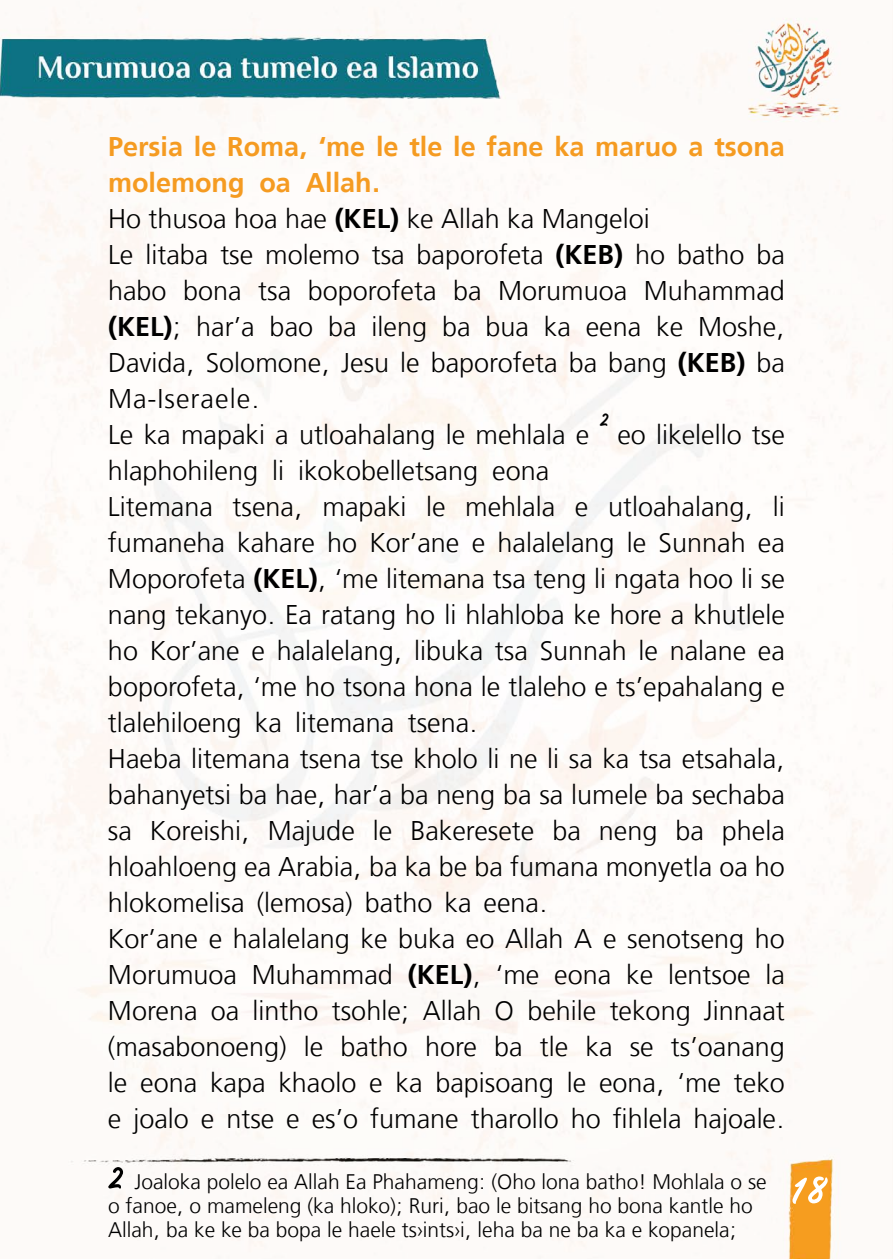
<style>
.page{position:relative;width:893px;height:1259px;background:#fff}
.page>*{position:absolute;margin:0;border:0;box-sizing:border-box;transform-origin:0 0}
.t1{font:66px "A Arslan Wessam A A Arslan Wessam A";color:#fff}
.t2{font:54px "A Arslan Wessam A A Arslan Wessam A";color:#000}
.t3{font:31.5px "A Arslan Wessam A A Arslan Wessam A";color:#000}
.t4{font:300 27px/36px "Frutiger LT Arabic 45";color:#000}
.t5{font:700 27px/36px "Frutiger LT Arabic 65";color:#f59b21}
.t6{font:300 21px/24px "Frutiger LT Arabic 45";color:#000}
.s1{font-family:"Frutiger LT Arabic 65";font-weight:700}
</style>
<div class="page">
<img style="left:0;top:6px;width:893px;height:1253px">
<p class="t5" style="left:108px;top:128px;width:678px">Persia le Roma, ‘me le tle le fane ka maruo a tsona molemong oa Allah.</p>
<p class="t4" style="left:108px;top:200px;width:678px">Ho thusoa hoa hae <span class="s1">(KEL)</span> ke Allah ka Mangeloi<br>Le litaba tse molemo tsa baporofeta <span class="s1">(KEB)</span> ho batho ba habo bona tsa boporofeta ba Morumuoa Muhammad <span class="s1">(KEL)</span>; har’a bao ba ileng ba bua ka eena ke Moshe, Davida, Solomone, Jesu le baporofeta ba bang <span class="s1">(KEB)</span> ba Ma-Iseraele.<br>Le ka mapaki a utloahalang le mehlala e</p>
<p class="t3" style="left:600px;top:396px;width:11px">2</p>
<p class="t4" style="left:617px;top:416px;width:169px">eo likelello tse</p>
<p class="t4" style="left:108px;top:452px;width:678px">hlaphohileng li ikokobelletsang eona<br>Litemana tsena, mapaki le mehlala e utloahalang, li fumaneha kahare ho Kor’ane e halalelang le Sunnah ea Moporofeta <span class="s1">(KEL)</span>, ‘me litemana tsa teng li ngata hoo li se nang tekanyo. Ea ratang ho li hlahloba ke hore a khutlele ho Kor’ane e halalelang, libuka tsa Sunnah le nalane ea boporofeta, ‘me ho tsona hona le tlaleho e ts’epahalang e tlalehiloeng ka litemana tsena.<br>Haeba litemana tsena tse kholo li ne li sa ka tsa etsahala, bahanyetsi ba hae, har’a ba neng ba sa lumele ba sechaba sa Koreishi, Majude le Bakeresete ba neng ba phela hloahloeng ea Arabia, ba ka be ba fumana monyetla oa ho hlokomelisa (lemosa) batho ka eena.<br>Kor’ane e halalelang ke buka eo Allah A e senotseng ho Morumuoa Muhammad <span class="s1">(KEL)</span>, ‘me eona ke lentsoe la Morena oa lintho tsohle; Allah O behile tekong Jinnaat (masabonoeng) le batho hore ba tle ka se ts’oanang le eona kapa khaolo e ka bapisoang le eona, ‘me teko e joalo e ntse e es’o fumane tharollo ho fihlela hajoale.</p>
<h2 class="t2" style="left:108px;top:1138px;width:17px">2</h2>
<p class="t6" style="left:108px;top:1169px;width:660px;text-indent:26px">Joaloka polelo ea Allah Ea Phahameng: (Oho lona batho! Mohlala o se o fanoe, o mameleng (ka hloko); Ruri, bao le bitsang ho bona kantle ho<br>Allah, ba ke ke ba bopa le haele ts›ints›i, leha ba ne ba ka e kopanela;</p>
<h1 class="t1" style="left:791px;top:1141px;width:38px">18</h1>
</div>
